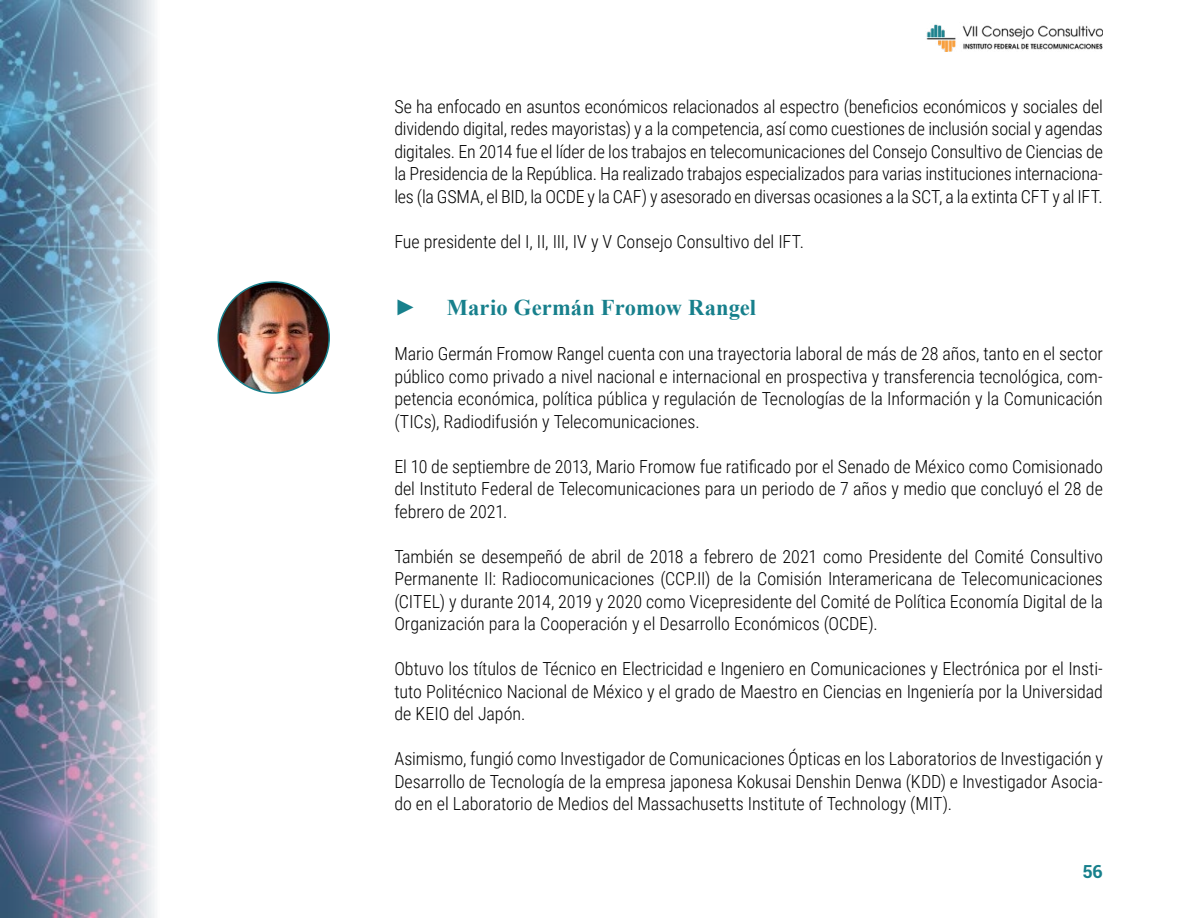
<style>
.page{position:relative;width:1188px;height:918px;background:#fff}
.page>*{position:absolute;margin:0;border:0;box-sizing:border-box;transform-origin:0 0}
.t1{font:700 22.5px "Times New Roman";letter-spacing:.005em;color:#17808c}
.t2{font:300 18px/22.5px "Roboto Condensed";letter-spacing:-.005em;color:#000;text-align:justify}
.t3{font:700 18px "Roboto";color:#17808c}
</style>
<div class="page">
<img style="left:0;top:0;width:330px;height:918px">
<img style="left:926px;top:24px;width:177px;height:28px">
<img style="left:218px;top:282px;width:111px;height:111px;border-radius:56px">
<div style="left:218px;top:281px;width:112px;height:113px;border:2px solid #17808c;border-radius:50%"></div>
<p class="t2" style="left:394px;top:94px;width:710px">Se ha enfocado en asuntos económicos relacionados al espectro (beneficios económicos y sociales del dividendo digital, redes mayoristas) y a la competencia, así como cuestiones de inclusión social y agendas digitales. En 2014 fue el líder de los trabajos en telecomunicaciones del Consejo Consultivo de Ciencias de la Presidencia de la República. Ha realizado trabajos especializados para varias instituciones internaciona&shy;les (la GSMA, el BID, la OCDE y la CAF) y asesorado en diversas ocasiones a la SCT, a la extinta CFT y al IFT.</p>
<p class="t2" style="left:394px;top:229px;width:411px">Fue presidente del I, II, III, IV y V Consejo Consultivo del IFT.</p>
<p class="t1" style="left:394px;top:291px;width:24px">►</p>
<p class="t1" style="left:447px;top:291px;width:311px">Mario Germán Fromow Rangel</p>
<p class="t2" style="left:394px;top:342px;width:710px">Mario Germán Fromow Rangel cuenta con una trayectoria laboral de más de 28 años, tanto en el sector público como privado a nivel nacional e internacional en prospectiva y transferencia tecnológica, com&shy;petencia económica, política pública y regulación de Tecnologías de la Información y la Comunicación (TICs), Radiodifusión y Telecomunicaciones.</p>
<p class="t2" style="left:394px;top:454px;width:710px">El 10 de septiembre de 2013, Mario Fromow fue ratificado por el Senado de México como Comisionado del Instituto Federal de Telecomunicaciones para un periodo de 7 años y medio que concluyó el 28 de febrero de 2021.</p>
<p class="t2" style="left:394px;top:544px;width:710px">También se desempeñó de abril de 2018 a febrero de 2021 como Presidente del Comité Consultivo Permanente II: Radiocomunicaciones (CCP.II) de la Comisión Interamericana de Telecomunicaciones (CITEL) y durante 2014, 2019 y 2020 como Vicepresidente del Comité de Política Economía Digital de la Organización para la Cooperación y el Desarrollo Económicos (OCDE).</p>
<p class="t2" style="left:394px;top:657px;width:710px">Obtuvo los títulos de Técnico en Electricidad e Ingeniero en Comunicaciones y Electrónica por el Insti&shy;tuto Politécnico Nacional de México y el grado de Maestro en Ciencias en Ingeniería por la Universidad de KEIO del Japón.</p>
<p class="t2" style="left:394px;top:747px;width:710px">Asimismo, fungió como Investigador de Comunicaciones Ópticas en los Laboratorios de Investigación y Desarrollo de Tecnología de la empresa japonesa Kokusai Denshin Denwa (KDD) e Investigador Asocia&shy;do en el Laboratorio de Medios del Massachusetts Institute of Technology (MIT).</p>
<p class="t3" style="left:1082px;top:858px;width:22px">56</p>
</div>
